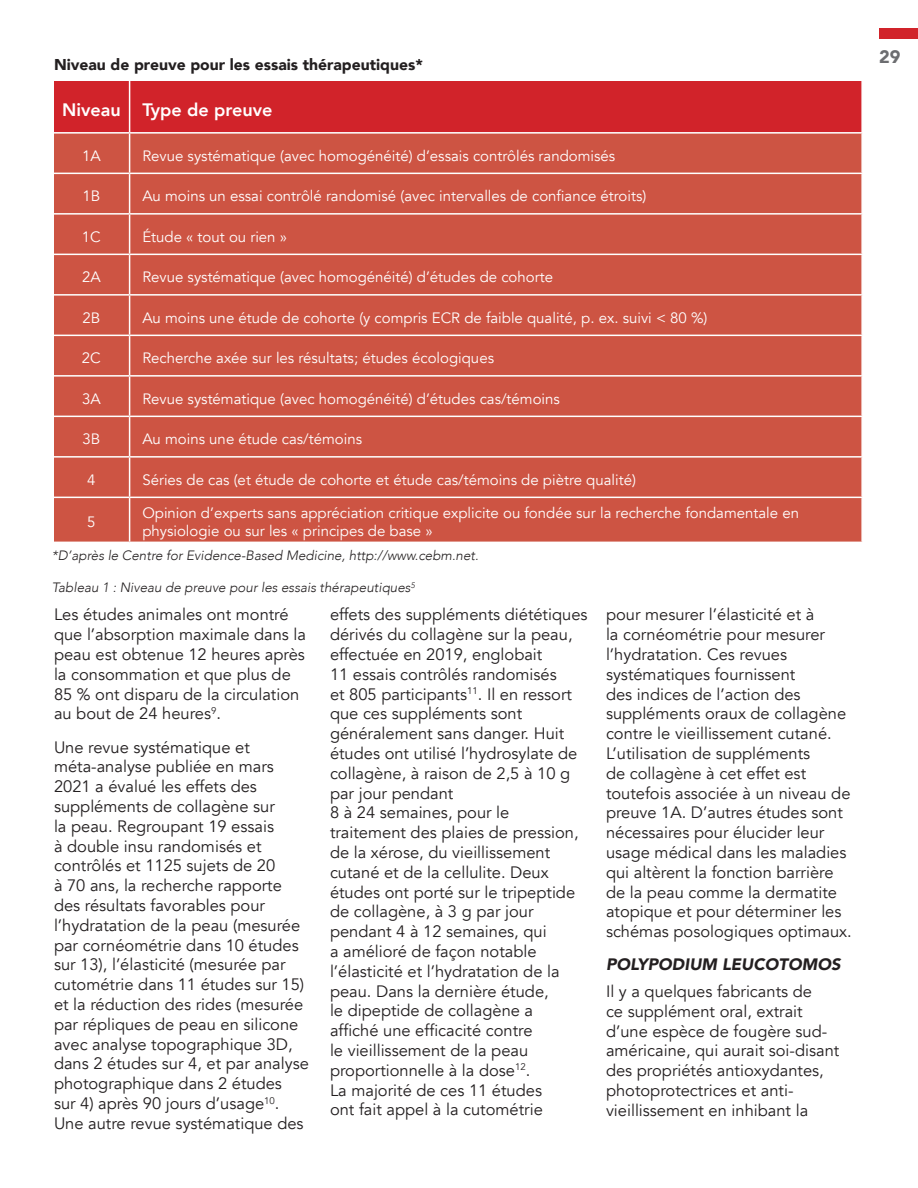
<style>
.page{position:relative;width:918px;height:1188px;background:#fff}
.page>*{position:absolute;margin:0;border:0;box-sizing:border-box;transform-origin:0 0}
.t1{font:800 18px "Avenir";color:#fff}
.t2{font:900 18px "Avenir";color:#6c6d70}
.t3{font:16.5px/19.8px "Avenir";color:#231f20}
.t4{font:italic 900 16.5px "Avenir";color:#231f20}
.t5{font:900 15.6px "Avenir";color:#231f20}
.References{font:15px/18px "Avenir";color:#fff}
.t6{font:italic 300 13.5px "Avenir";color:#231f20}
</style>
<div class="page">
<div style="left:879px;top:28px;width:39px;height:11px;background:#d1232a"></div>
<div style="left:54px;top:81px;width:807px;height:51px;background:#d1232a"></div>
<div style="left:54px;top:134px;width:807px;height:408px;background:#cd5443"></div>
<hr style="left:129px;top:81px;width:1px;height:51px;background:#fff">
<hr style="left:129px;top:134px;width:1px;height:39px;background:#fff">
<hr style="left:54px;top:173px;width:76px;height:1px;background:#fff">
<hr style="left:130px;top:173px;width:733px;height:1px;background:#fff">
<hr style="left:129px;top:174px;width:1px;height:39px;background:#fff">
<hr style="left:54px;top:213px;width:76px;height:2px;background:#fff">
<hr style="left:130px;top:213px;width:733px;height:2px;background:#fff">
<hr style="left:129px;top:215px;width:1px;height:39px;background:#fff">
<hr style="left:54px;top:254px;width:76px;height:1px;background:#fff">
<hr style="left:130px;top:254px;width:733px;height:1px;background:#fff">
<hr style="left:129px;top:255px;width:1px;height:39px;background:#fff">
<hr style="left:54px;top:294px;width:76px;height:2px;background:#fff">
<hr style="left:130px;top:294px;width:733px;height:2px;background:#fff">
<hr style="left:129px;top:296px;width:1px;height:39px;background:#fff">
<hr style="left:54px;top:335px;width:76px;height:1px;background:#fff">
<hr style="left:130px;top:335px;width:733px;height:1px;background:#fff">
<hr style="left:129px;top:336px;width:1px;height:39px;background:#fff">
<hr style="left:54px;top:375px;width:76px;height:2px;background:#fff">
<hr style="left:130px;top:375px;width:733px;height:2px;background:#fff">
<hr style="left:129px;top:377px;width:1px;height:39px;background:#fff">
<hr style="left:54px;top:416px;width:76px;height:1px;background:#fff">
<hr style="left:130px;top:416px;width:733px;height:1px;background:#fff">
<hr style="left:129px;top:417px;width:1px;height:39px;background:#fff">
<hr style="left:54px;top:456px;width:76px;height:2px;background:#fff">
<hr style="left:130px;top:456px;width:733px;height:2px;background:#fff">
<hr style="left:129px;top:458px;width:1px;height:39px;background:#fff">
<hr style="left:54px;top:497px;width:76px;height:1px;background:#fff">
<hr style="left:130px;top:497px;width:733px;height:1px;background:#fff">
<hr style="left:129px;top:498px;width:1px;height:44px;background:#fff">
<p class="t5" style="left:54px;top:51px;width:370px">Niveau de preuve pour les essais thérapeutiques*</p>
<p class="t1" style="left:62px;top:95px;width:60px">Niveau</p>
<p class="t1" style="left:142px;top:96px;width:132px">Type de preuve</p>
<p class="References" style="left:82px;top:147px;width:20px">1A</p>
<p class="References" style="left:142px;top:147px;width:474px">Revue systématique (avec homogénéité) d’essais contrôlés randomisés</p>
<p class="References" style="left:83px;top:187px;width:19px">1B</p>
<p class="References" style="left:142px;top:187px;width:505px">Au moins un essai contrôlé randomisé (avec intervalles de confiance étroits)</p>
<p class="References" style="left:82px;top:228px;width:20px">1C</p>
<p class="References" style="left:142px;top:228px;width:146px">Étude « tout ou rien »</p>
<p class="References" style="left:82px;top:268px;width:20px">2A</p>
<p class="References" style="left:142px;top:268px;width:412px">Revue systématique (avec homogénéité) d’études de cohorte</p>
<p class="References" style="left:83px;top:309px;width:19px">2B</p>
<p class="References" style="left:142px;top:309px;width:567px">Au moins une étude de cohorte (y compris ECR de faible qualité, p. ex. suivi &lt; 80 %)</p>
<p class="References" style="left:82px;top:349px;width:20px">2C</p>
<p class="References" style="left:142px;top:349px;width:353px">Recherche axée sur les résultats; études écologiques</p>
<p class="References" style="left:82px;top:390px;width:20px">3A</p>
<p class="References" style="left:142px;top:390px;width:419px">Revue systématique (avec homogénéité) d’études cas/témoins</p>
<p class="References" style="left:83px;top:430px;width:19px">3B</p>
<p class="References" style="left:142px;top:430px;width:221px">Au moins une étude cas/témoins</p>
<p class="References" style="left:87px;top:471px;width:10px">4</p>
<p class="References" style="left:142px;top:471px;width:495px">Séries de cas (et étude de cohorte et étude cas/témoins de piètre qualité)</p>
<p class="References" style="left:87px;top:513px;width:10px">5</p>
<p class="References" style="left:142px;top:504px;width:658px">Opinion d’experts sans appréciation critique explicite ou fondée sur la recherche fondamentale en physiologie ou sur les « principes de base »</p>
<p class="t6" style="left:52px;top:547px;width:428px">*D’après le Centre for Evidence-Based Medicine, http://www.cebm.net.</p>
<p class="t6" style="left:52px;top:580px;width:364px">Tableau 1 : Niveau de preuve pour les essais thérapeutiques<sup>5</sup></p>
<p class="t3" style="left:54px;top:605px;width:254px">Les études animales ont montré que l’absorption maximale dans la peau est obtenue 12 heures après la consommation et que plus de<br>85 % ont disparu de la circulation au bout de 24 heures<sup>9</sup>.</p>
<p class="t3" style="left:54px;top:737px;width:256px">Une revue systématique et méta-analyse publiée en mars<br>2021 a évalué les effets des suppléments de collagène sur<br>la peau. Regroupant 19 essais<br>à double insu randomisés et contrôlés et 1125 sujets de 20<br>à 70 ans, la recherche rapporte des résultats favorables pour l’hydratation de la peau (mesurée par cornéométrie dans 10 études sur 13), l’élasticité (mesurée par cutométrie dans 11 études sur 15) et la réduction des rides (mesurée par répliques de peau en silicone avec analyse topographique 3D, dans 2 études sur 4, et par analyse photographique dans 2 études<br>sur 4) après 90 jours d’usage<sup>10</sup>.<br>Une autre revue systématique des</p>
<p class="t3" style="left:330px;top:605px;width:259px">effets des suppléments diététiques dérivés du collagène sur la peau, effectuée en 2019, englobait<br>11 essais contrôlés randomisés<br>et 805 participants<sup>11</sup>. Il en ressort que ces suppléments sont généralement sans danger. Huit études ont utilisé l’hydrosylate de collagène, à raison de 2,5 à 10 g par jour pendant<br>8 à 24 semaines, pour le traitement des plaies de pression, de la xérose, du vieillissement cutané et de la cellulite. Deux études ont porté sur le tripeptide de collagène, à 3 g par jour pendant 4 à 12 semaines, qui<br>a amélioré de façon notable l’élasticité et l’hydratation de la peau. Dans la dernière étude,<br>le dipeptide de collagène a<br>affiché une efficacité contre<br>le vieillissement de la peau proportionnelle à la dose<sup>12</sup>.<br>La majorité de ces 11 études<br>ont fait appel à la cutométrie</p>
<p class="t3" style="left:606px;top:605px;width:247px">pour mesurer l’élasticité et à<br>la cornéométrie pour mesurer l’hydratation. Ces revues systématiques fournissent<br>des indices de l’action des suppléments oraux de collagène contre le vieillissement cutané.<br>L’utilisation de suppléments<br>de collagène à cet effet est toutefois associée à un niveau de preuve 1A. D’autres études sont nécessaires pour élucider leur usage médical dans les maladies qui altèrent la fonction barrière de la peau comme la dermatite atopique et pour déterminer les schémas posologiques optimaux.</p>
<p class="t4" style="left:606px;top:951px;width:236px">POLYPODIUM LEUCOTOMOS</p>
<p class="t3" style="left:606px;top:982px;width:235px">Il y a quelques fabricants de<br>ce supplément oral, extrait d’une espèce de fougère sud&shy;américaine, qui aurait soi-disant des propriétés antioxydantes, photoprotectrices et anti&shy;vieillissement en inhibant la</p>
<p class="t2" style="left:879px;top:42px;width:23px">29</p>
</div>
